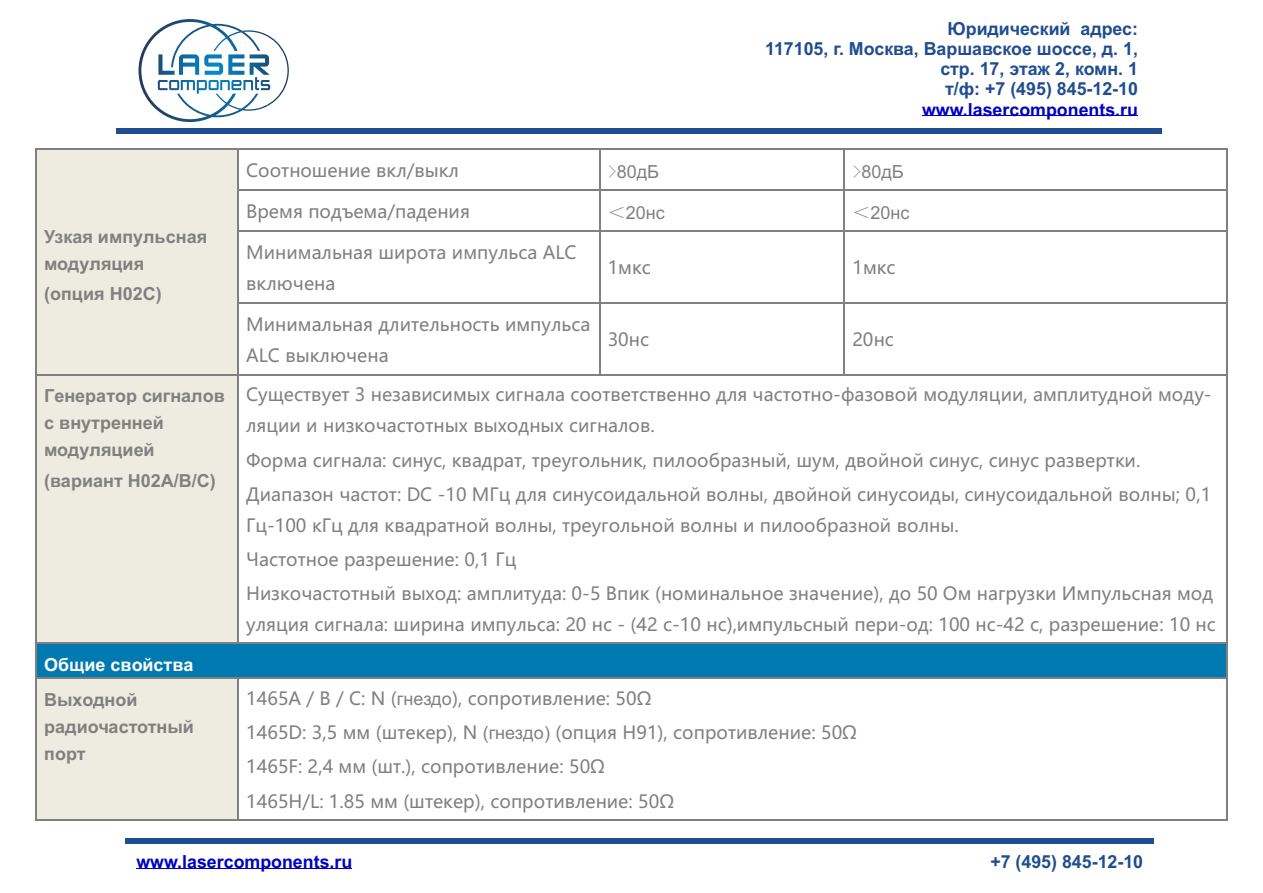
<style>
.page{position:relative;width:1263px;height:893px;background:#fff}
.page>*{position:absolute;margin:0;border:0;box-sizing:border-box;transform-origin:0 0}
.t1{font:18px/34.2px "Microsoft Ya Hei";color:#808080}
.t2{font:700 18px/27px "Arial";color:#808080}
.t3{font:700 18px/20.1px "Arial";color:#1f4d8f;text-align:right}
.t4{font:700 18px "Arial";color:#0000c4}
.t5{font:18px "Arial";color:#808080}
.t6{font:700 18px "Arial";color:#fff}
.s1{font-family:"Sim Sun"}
.s2{font-family:"Arial"}
</style>
<div class="page">
<svg style="left:138px;top:19px;width:151px;height:103px"></svg>
<hr style="left:922px;top:116px;width:216px;height:1px;background:#0000c4">
<div style="left:117px;top:128px;width:1045px;height:6px;background:#1f4d8f"></div>
<div style="left:125px;top:838px;width:1028px;height:5px;background:#1f4d8f"></div>
<hr style="left:136px;top:868px;width:216px;height:1px;background:#0000c4">
<div style="left:37px;top:150px;width:201px;height:224px;background:#eeece1"></div>
<hr style="left:37px;top:149px;width:201px;height:1px;background:#808080">
<hr style="left:239px;top:149px;width:360px;height:1px;background:#808080">
<hr style="left:600px;top:149px;width:244px;height:1px;background:#808080">
<hr style="left:845px;top:149px;width:382px;height:1px;background:#808080">
<hr style="left:36px;top:151px;width:1px;height:39px;background:#808080">
<hr style="left:238px;top:151px;width:1px;height:39px;background:#808080">
<hr style="left:599px;top:151px;width:1px;height:39px;background:#808080">
<hr style="left:844px;top:151px;width:1px;height:39px;background:#808080">
<hr style="left:1227px;top:151px;width:1px;height:39px;background:#808080">
<hr style="left:239px;top:190px;width:360px;height:1px;background:#808080">
<hr style="left:600px;top:190px;width:244px;height:1px;background:#808080">
<hr style="left:845px;top:190px;width:382px;height:1px;background:#808080">
<hr style="left:36px;top:192px;width:1px;height:39px;background:#808080">
<hr style="left:238px;top:192px;width:1px;height:39px;background:#808080">
<hr style="left:599px;top:192px;width:1px;height:39px;background:#808080">
<hr style="left:844px;top:192px;width:1px;height:39px;background:#808080">
<hr style="left:1227px;top:192px;width:1px;height:39px;background:#808080">
<hr style="left:239px;top:231px;width:360px;height:1px;background:#808080">
<hr style="left:600px;top:231px;width:244px;height:1px;background:#808080">
<hr style="left:845px;top:231px;width:382px;height:1px;background:#808080">
<hr style="left:36px;top:233px;width:1px;height:70px;background:#808080">
<hr style="left:238px;top:233px;width:1px;height:70px;background:#808080">
<hr style="left:599px;top:233px;width:1px;height:70px;background:#808080">
<hr style="left:844px;top:233px;width:1px;height:70px;background:#808080">
<hr style="left:1227px;top:233px;width:1px;height:70px;background:#808080">
<hr style="left:239px;top:303px;width:360px;height:1px;background:#808080">
<hr style="left:600px;top:303px;width:244px;height:1px;background:#808080">
<hr style="left:845px;top:303px;width:382px;height:1px;background:#808080">
<hr style="left:36px;top:305px;width:1px;height:69px;background:#808080">
<hr style="left:238px;top:305px;width:1px;height:69px;background:#808080">
<hr style="left:599px;top:305px;width:1px;height:69px;background:#808080">
<hr style="left:844px;top:305px;width:1px;height:69px;background:#808080">
<hr style="left:1227px;top:305px;width:1px;height:69px;background:#808080">
<div style="left:37px;top:375px;width:201px;height:268px;background:#eeece1"></div>
<hr style="left:37px;top:374px;width:201px;height:1px;background:#808080">
<hr style="left:239px;top:374px;width:360px;height:1px;background:#808080">
<hr style="left:600px;top:374px;width:244px;height:1px;background:#808080">
<hr style="left:845px;top:374px;width:382px;height:1px;background:#808080">
<hr style="left:36px;top:375px;width:1px;height:268px;background:#808080">
<hr style="left:238px;top:375px;width:1px;height:268px;background:#808080">
<hr style="left:1227px;top:375px;width:1px;height:268px;background:#808080">
<div style="left:44px;top:644px;width:1175px;height:34px;background:#007ab0"></div>
<hr style="left:37px;top:643px;width:201px;height:1px;background:#808080">
<hr style="left:239px;top:643px;width:988px;height:1px;background:#808080">
<hr style="left:36px;top:644px;width:1px;height:34px;background:#808080">
<hr style="left:1227px;top:644px;width:1px;height:34px;background:#808080">
<div style="left:37px;top:679px;width:201px;height:140px;background:#eeece1"></div>
<hr style="left:37px;top:678px;width:201px;height:1px;background:#808080">
<hr style="left:239px;top:678px;width:988px;height:1px;background:#808080">
<hr style="left:36px;top:679px;width:1px;height:140px;background:#808080">
<hr style="left:37px;top:819px;width:201px;height:1px;background:#808080">
<hr style="left:238px;top:679px;width:1px;height:140px;background:#808080">
<hr style="left:239px;top:819px;width:988px;height:1px;background:#808080">
<hr style="left:1227px;top:679px;width:1px;height:140px;background:#808080">
<p class="t2" style="left:44px;top:225px;width:165px">Узкая импульсная модуляция</p>
<p class="t2" style="left:44px;top:282px;width:119px">(опция H02C)</p>
<p class="t2" style="left:44px;top:384px;width:182px">Генератор сигналов с внутренней модуляцией</p>
<p class="t2" style="left:44px;top:468px;width:173px">(вариант H02A/B/C)</p>
<p class="t3" style="left:765px;top:20px;width:374px">Юридический адрес:<br>117105, г. Москва, Варшавское шоссе, д. 1, стр. 17, этаж 2, комн. 1<br>т/ф: +7 (495) 845-12-10</p>
<p class="t4" style="left:922px;top:102px;width:217px">www.lasercomponents.ru</p>
<p class="t1" style="left:246px;top:155px;width:214px">Соотношение вкл/выкл</p>
<p class="t5" style="left:608px;top:165px;width:53px"><span class="s1">&gt;</span>80дБ</p>
<p class="t5" style="left:852px;top:165px;width:53px"><span class="s1">&gt;</span>80дБ</p>
<p class="t1" style="left:246px;top:196px;width:225px">Время подъема/падения</p>
<p class="t5" style="left:608px;top:206px;width:59px"><span class="s1">＜</span>20нс</p>
<p class="t5" style="left:852px;top:206px;width:59px"><span class="s1">＜</span>20нс</p>
<p class="t1" style="left:246px;top:238px;width:332px;line-height:30.9px">Минимальная широта импульса ALC включена</p>
<p class="t1" style="left:608px;top:252px;width:45px">1мкс</p>
<p class="t1" style="left:852px;top:252px;width:45px">1мкс</p>
<p class="t1" style="left:246px;top:310px;width:346px;line-height:30.9px">Минимальная длительность импульса<br>ALC выключена</p>
<p class="t1" style="left:608px;top:324px;width:43px">30нс</p>
<p class="t1" style="left:852px;top:324px;width:43px">20нс</p>
<p class="t1" style="left:246px;top:381px;width:967px;line-height:30.9px">Существует 3 независимых сигнала соответственно для частотно-фазовой модуляции, амплитудной моду&shy;ляции и низкочастотных выходных сигналов.</p>
<p class="t1" style="left:246px;top:445px;width:966px">Форма сигнала: синус, квадрат, треугольник, пилообразный, шум, двойной синус, синус развертки.<br>Диапазон частот: DC -10 МГц для синусоидальной волны, двойной синусоиды, синусоидальной волны; 0,1</p>
<p class="t1" style="left:246px;top:510px;width:968px">Гц-100 кГц для квадратной волны, треугольной волны и пилообразной волны.<br>Частотное разрешение: 0,1 Гц<br>Низкочастотный выход: амплитуда: 0-5 Впик (номинальное значение), до 50 Ом нагрузки Импульсная мод</p>
<p class="t1" style="left:246px;top:609px;width:971px">уляция сигнала: ширина импульса: 20 нс - (42 с-10 нс),импульсный пери-од: 100 нс-42 с, разрешение: 10 нс</p>
<p class="t6" style="left:44px;top:657px;width:151px">Общие свойства</p>
<p class="t2" style="left:44px;top:687px;width:151px">Выходной радиочастотный порт</p>
<p class="t1" style="left:246px;top:683px;width:612px">1465A / B / C: N (<span class="s2">гнездо</span>), сопротивление: 50Ω<br>1465D: 3,5 мм (штекер), N <span class="s2">(гнездо)</span> (опция H91), сопротивление: 50Ω 1465F: 2,4 мм (шт.), сопротивление: 50Ω<br>1465H/L: 1.85 мм (штекер), сопротивление: 50Ω</p>
<p class="t4" style="left:136px;top:855px;width:217px">www.lasercomponents.ru</p>
<p class="t3" style="left:990px;top:853px;width:154px">+7 (495) 845-12-10</p>
</div>
